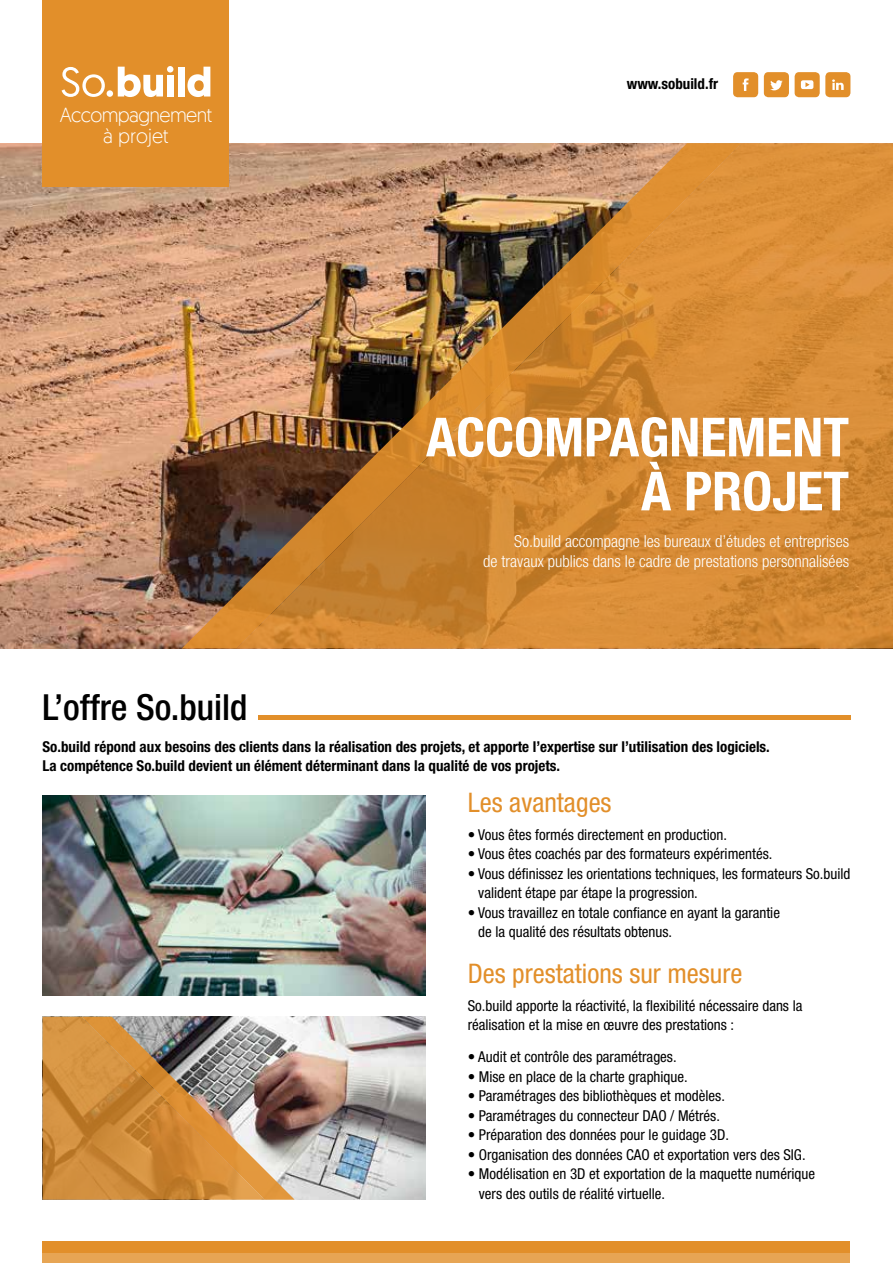
<style>
.page{position:relative;width:893px;height:1263px;background:#fff}
.page>*{position:absolute;margin:0;border:0;box-sizing:border-box;transform-origin:0 0}
.t1{font:700 condensed 54px/54px "Helvetica Neue LT Std";color:#fff;text-align:right}
.t2{font:500 condensed 36px "Helvetica Neue LT Std";color:#000}
.t3{font:condensed 27px "Helvetica Neue LT Std";color:#e28f2a}
.t4{font:300 20.4px/21.8px "Geomanist";letter-spacing:-.03em;color:#fff;text-align:center;scale:.96 1}
.t5{font:300 condensed 16.5px/19.8px "Helvetica Neue LT Std";color:#fff;text-align:right}
.t6{font:condensed 15px/19.5px "Helvetica Neue LT Std";color:#000}
.t7{font:700 condensed 15px/19.5px "Helvetica Neue LT Std";color:#000}
</style>
<div class="page">
<img style="left:0;top:143px;width:182px;height:505px">
<img style="left:295px;top:1017px;width:130px;height:183px">
<svg style="left:43px;top:1017px;width:252px;height:183px;background:#bc8d57"></svg>
<img style="left:43px;top:795px;width:382px;height:200px">
<div style="left:43px;top:0;width:186px;height:186px;background:#e28f2a"></div>
<svg style="left:118px;top:67px;width:45px;height:30px"></svg>
<div style="left:167px;top:75px;width:7px;height:22px;background:#fff"></div>
<div style="left:178px;top:67px;width:7px;height:30px;background:#fff"></div>
<svg style="left:187px;top:67px;width:23px;height:30px"></svg>
<svg style="left:62px;top:67px;width:43px;height:30px"></svg>
<div style="left:107px;top:90px;width:6px;height:7px;background:#fff;border-radius:50%"></div>
<div style="left:167px;top:66px;width:6px;height:7px;background:#fff;border-radius:50%"></div>
<svg style="left:742px;top:143px;width:151px;height:505px;background:#d68b36"></svg>
<img style="left:182px;top:143px;width:560px;height:505px">
<hr style="left:258px;top:715px;width:592px;height:4px;background:#e28f2a">
<div style="left:764px;top:72px;width:25px;height:25px;background:#e28f2a;border-radius:4px"></div>
<svg style="left:770px;top:80px;width:13px;height:10px"></svg>
<div style="left:733px;top:72px;width:25px;height:25px;background:#e28f2a;border-radius:4px"></div>
<svg style="left:743px;top:78px;width:6px;height:13px"></svg>
<div style="left:795px;top:72px;width:25px;height:25px;background:#e28f2a;border-radius:4px"></div>
<svg style="left:801px;top:80px;width:12px;height:9px"></svg>
<div style="left:825px;top:72px;width:25px;height:25px;background:#e28f2a;border-radius:4px"></div>
<svg style="left:832px;top:79px;width:12px;height:11px"></svg>
<div style="left:43px;top:1252px;width:807px;height:11px;background:#e7a554"></div>
<div style="left:43px;top:1241px;width:807px;height:11px;background:#e28f2a"></div>
<h3 class="t4" style="left:60px;top:103px;width:160px">Accompagnement à projet</h3>
<p class="t7" style="left:627px;top:73px;width:93px">www.sobuild.fr</p>
<h1 class="t1" style="left:426px;top:409px;width:424px">ACCOMPAGNEMENT<br>À PROJET</h1>
<p class="t5" style="left:483px;top:531px;width:367px">So.build accompagne les bureaux d’études et entreprises<br>de travaux publics dans le cadre de prestations personnalisées</p>
<h2 class="t2" style="left:43px;top:685px;width:207px">L’offre So.build</h2>
<p class="t7" style="left:43px;top:736px;width:729px">So.build répond aux besoins des clients dans la réalisation des projets, et apporte l’expertise sur l’utilisation des logiciels.<br>La compétence So.build devient un élément déterminant dans la qualité de vos projets.</p>
<h3 class="t3" style="left:468px;top:787px;width:145px">Les avantages</h3>
<p class="t6" style="left:468px;top:825px;width:261px">• Vous êtes formés directement en production.</p>
<p class="t6" style="left:468px;top:844px;width:306px">• Vous êtes coachés par des formateurs expérimentés.</p>
<p class="t6" style="left:478px;top:864px;width:374px;text-indent:-11px">• Vous définissez les orientations techniques, les formateurs So.build valident étape par étape la progression.</p>
<p class="t6" style="left:478px;top:903px;width:303px;text-indent:-11px">• Vous travaillez en totale confiance en ayant la garantie de la qualité des résultats obtenus.</p>
<h3 class="t3" style="left:468px;top:957px;width:276px">Des prestations sur mesure</h3>
<p class="t6" style="left:468px;top:995px;width:336px">So.build apporte la réactivité, la flexibilité nécessaire dans la réalisation et la mise en œuvre des prestations :</p>
<p class="t6" style="left:468px;top:1047px;width:210px">• Audit et contrôle des paramétrages.</p>
<p class="t6" style="left:468px;top:1067px;width:222px">• Mise en place de la charte graphique.</p>
<p class="t6" style="left:468px;top:1086px;width:259px">• Paramétrages des bibliothèques et modèles.</p>
<p class="t6" style="left:468px;top:1106px;width:254px">• Paramétrages du connecteur DAO / Métrés.</p>
<p class="t6" style="left:468px;top:1125px;width:263px">• Préparation des données pour le guidage 3D.</p>
<p class="t6" style="left:468px;top:1145px;width:339px">• Organisation des données CAO et exportation vers des SIG.</p>
<p class="t6" style="left:479px;top:1164px;width:338px;text-indent:-11px">• Modélisation en 3D et exportation de la maquette numérique vers des outils de réalité virtuelle.</p>
</div>
